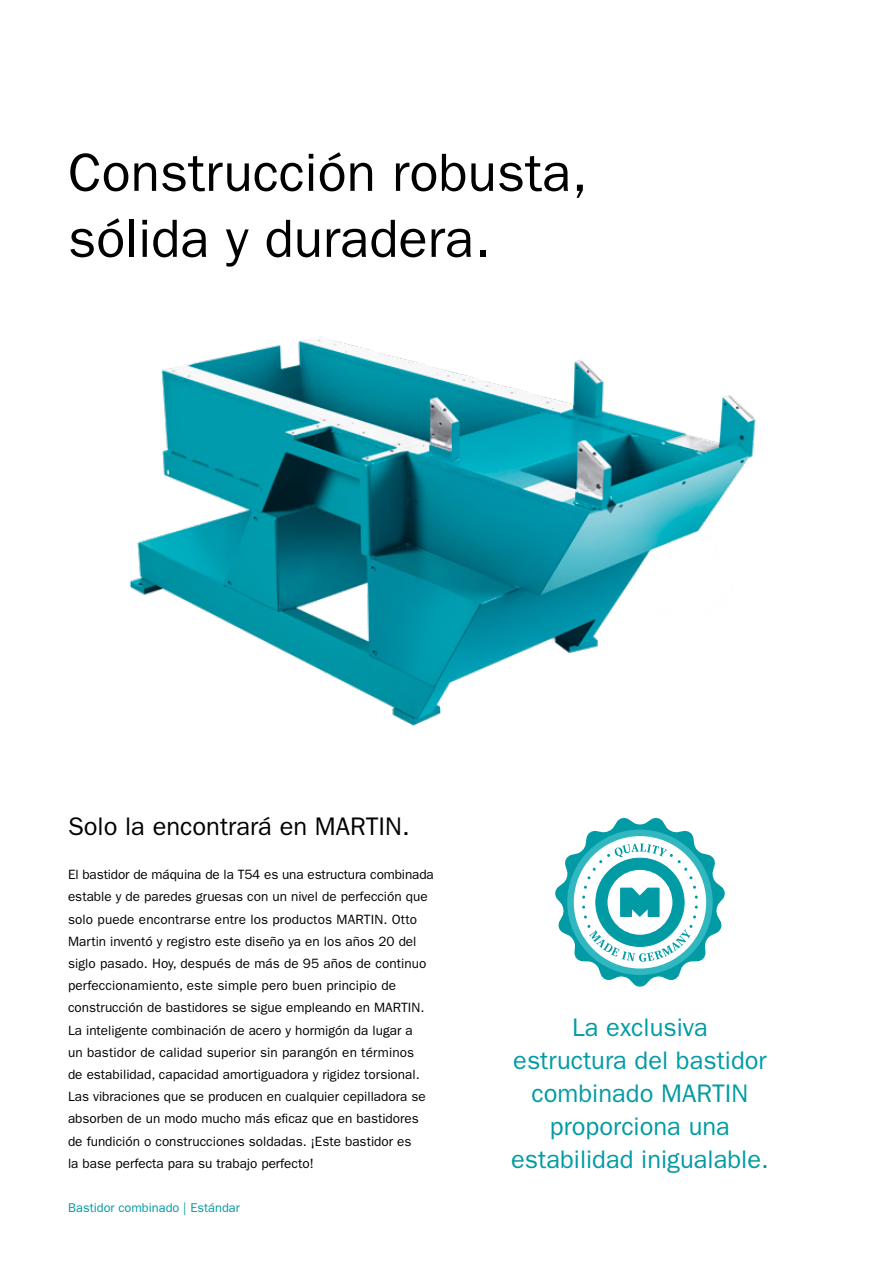
<style>
.page{position:relative;width:893px;height:1263px;background:#fff}
.page>*{position:absolute;margin:0;border:0;box-sizing:border-box;transform-origin:0 0}
.t1{font:54px/66px "ITC Franklin Gothic Std";color:#000}
.t2{font:25.5px/33px "ITC Franklin Gothic Std";color:#009ba4;text-align:center}
.t3{font:25.5px "ITC Franklin Gothic Std";color:#000}
.t4{font:13.5px/22.2px "ITC Franklin Gothic Std";color:#000}
.t5{font:12.75px "ITC Franklin Gothic Std";color:#009ba4}
</style>
<div class="page">
<img style="left:129px;top:336px;width:627px;height:390px">
<svg style="left:555px;top:817px;width:170px;height:170px"></svg>
<h1 class="t1" style="left:68px;top:140px;width:521px">Construcción robusta, sólida y duradera.</h1>
<h2 class="t3" style="left:68px;top:811px;width:343px">Solo la encontrará en MARTIN.</h2>
<p class="t4" style="left:68px;top:863px;width:367px">El bastidor de máquina de la T54 es una estructura combinada estable y de paredes gruesas con un nivel de perfección que solo puede encontrarse entre los productos MARTIN. Otto Martin inventó y registro este diseño ya en los años 20 del siglo pasado. Hoy, después de más de 95 años de continuo perfeccionamiento, este simple pero buen principio de construcción de bastidores se sigue empleando en MARTIN.<br>La inteligente combinación de acero y hormigón da lugar a<br>un bastidor de calidad superior sin parangón en términos<br>de estabilidad, capacidad amortiguadora y rigidez torsional.<br>Las vibraciones que se producen en cualquier cepilladora se absorben de un modo mucho más eficaz que en bastidores de fundición o construcciones soldadas. ¡Este bastidor es<br>la base perfecta para su trabajo perfecto!</p>
<p class="t5" style="left:68px;top:1200px;width:173px">Bastidor combinado | Estándar</p>
<h2 class="t2" style="left:511px;top:1011px;width:259px">La exclusiva<br>estructura del bastidor combinado MARTIN proporciona una estabilidad inigualable.</h2>
</div>
